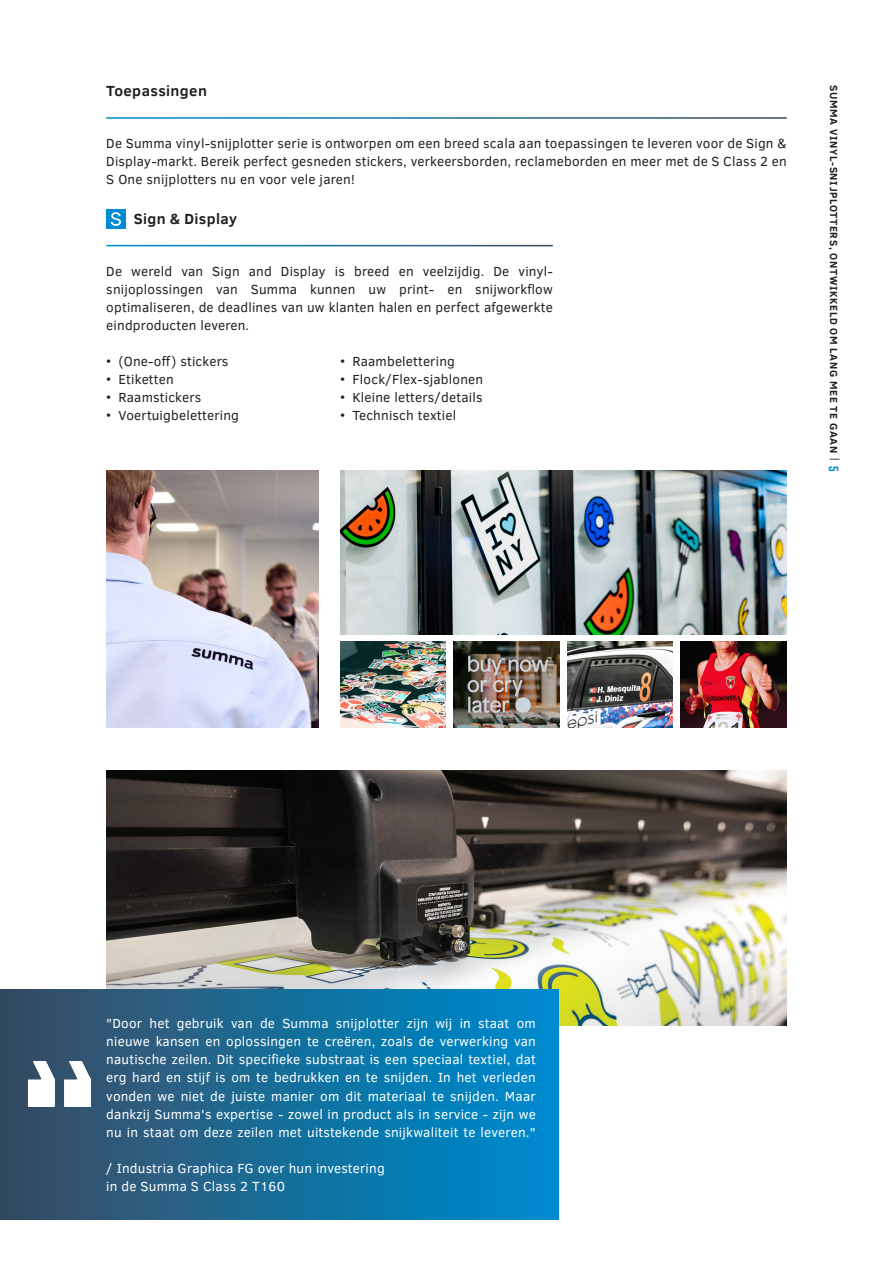
<style>
.page{position:relative;width:893px;height:1263px;background:#fff}
.page>*{position:absolute;margin:0;border:0;box-sizing:border-box;transform-origin:0 0}
.Subtitel{font:700 15px "Clear Sans";letter-spacing:.025em;color:#231f20}
.t1{font:13.5px/18px "Clear Sans";letter-spacing:.015em;color:#231f20;text-align:justify}
.t2{font:13.5px/18px "Clear Sans";letter-spacing:.015em;color:#fff;text-align:justify}
.t3{font:700 10.5px "Clear Sans";letter-spacing:.06em;color:#231f20}
.s1{font-weight:400}
.s2{font-family:"Rift";font-size:13.5px;color:#008cd2}
</style>
<div class="page">
<img style="left:340px;top:642px;width:105px;height:86px">
<img style="left:681px;top:642px;width:105px;height:86px">
<img style="left:106px;top:471px;width:213px;height:257px">
<img style="left:568px;top:642px;width:105px;height:86px">
<img style="left:340px;top:471px;width:446px;height:163px">
<img style="left:453px;top:642px;width:107px;height:86px">
<img style="left:106px;top:771px;width:681px;height:255px">
<div style="left:0;top:990px;width:559px;height:229px;background:linear-gradient(to right,#3a4c61,#008dd0)"></div>
<img style="left:28px;top:1062px;width:62px;height:44px">
<div style="left:106px;top:209px;width:19px;height:20px;background:#008cd2"></div>
<svg style="left:111px;top:212px;width:10px;height:14px"></svg>
<p class="Subtitel" style="left:106px;top:80px;width:102px">Toepassingen</p>
<p class="t1" style="left:106px;top:134px;width:682px">De Summa vinyl-snijplotter serie is ontworpen om een breed scala aan toepassingen te leveren voor de Sign &amp; Display-markt. Bereik perfect gesneden stickers, verkeersborden, reclameborden en meer met de S Class 2 en S One snijplotters nu en voor vele jaren!</p>
<p class="Subtitel" style="left:134px;top:207px;width:105px">Sign &amp; Display</p>
<p class="t1" style="left:106px;top:262px;width:448px">De wereld van Sign and Display is breed en veelzijdig. De vinyl&shy;snijoplossingen van Summa kunnen uw print- en snijworkflow optimaliseren, de deadlines van uw klanten halen en perfect afgewerkte eindproducten leveren.</p>
<p class="t1" style="left:106px;top:352px;width:124px">• (One-off) stickers</p>
<p class="t1" style="left:106px;top:370px;width:69px">• Etiketten</p>
<p class="t1" style="left:106px;top:388px;width:96px">• Raamstickers</p>
<p class="t1" style="left:106px;top:406px;width:134px">• Voertuigbelettering</p>
<p class="t1" style="left:340px;top:352px;width:116px">• Raambelettering</p>
<p class="t1" style="left:340px;top:370px;width:145px">• Flock/Flex-sjablonen</p>
<p class="t1" style="left:340px;top:388px;width:144px">• Kleine letters/details</p>
<p class="t1" style="left:340px;top:406px;width:118px">• Technisch textiel</p>
<p class="t3" style="left:842px;top:85px;width:388px;rotate:90deg">Summa vinyl-Snijplotters, Ontwikkeld om lang mee te gaan <span class="s1">|</span> <span class="s2">5</span></p>
<p class="t2" style="left:106px;top:1015px;width:431px">"Door het gebruik van de Summa snijplotter zijn wij in staat om nieuwe kansen en oplossingen te creëren, zoals de verwerking van nautische zeilen. Dit specifieke substraat is een speciaal textiel, dat erg hard en stijf is om te bedrukken en te snijden. In het verleden vonden we niet de juiste manier om dit materiaal te snijden. Maar dankzij Summa's expertise - zowel in product als in service - zijn we nu in staat om deze zeilen met uitstekende snijkwaliteit te leveren."</p>
<p class="t2" style="left:106px;top:1159px;width:280px">/ Industria Graphica FG over hun investering</p>
<p class="t2" style="left:106px;top:1177px;width:180px">in de Summa S Class 2 T160</p>
</div>
